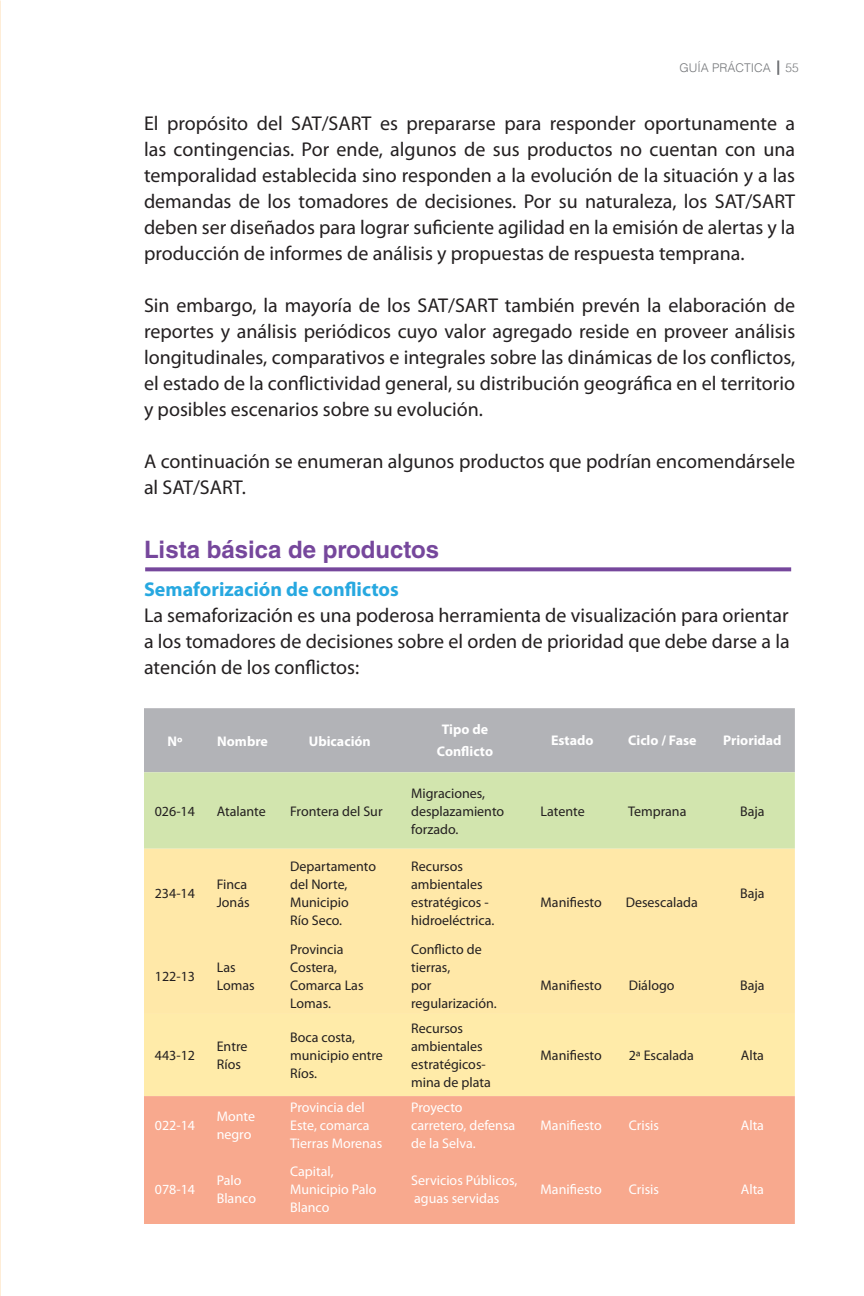
<style>
.page{position:relative;width:864px;height:1296px;background:#fff}
.page>*{position:absolute;margin:0;border:0;box-sizing:border-box;transform-origin:0 0}
.t1{font:700 24px "Helvetica LT Std";color:#76479c}
.t2{font:20px/26px "Myriad Pro";color:#231f20;text-align:justify}
.t3{font:700 20px "Myriad Pro";color:#27a8e0}
.t4{font:14px/18px "Myriad Pro";color:#231f20}
.t5{font:14px/18px "Myriad Pro";color:#fff}
.t6{font:700 14px/22px "Myriad Pro";color:#fff;text-align:center}
.t7{font:300 12px "Helvetica";color:#76787b}
</style>
<div class="page">
<svg style="left:777px;top:60px;width:2px;height:15px"></svg>
<div style="left:144px;top:708px;width:651px;height:64px;background:#b2b3b7"></div>
<div style="left:144px;top:772px;width:651px;height:77px;background:#d2e5ae"></div>
<div style="left:144px;top:849px;width:651px;height:165px;background:#ffe8a8"></div>
<div style="left:144px;top:1014px;width:651px;height:82px;background:#ffeba9"></div>
<div style="left:144px;top:1096px;width:651px;height:128px;background:#f8a98e"></div>
<svg style="left:145px;top:567px;width:646px;height:4px;background:#8257a4"></svg>
<p class="t7" style="left:680px;top:60px;width:121px">GUÍA PRÁCTICA 55</p>
<p class="t2" style="left:144px;top:110px;width:653px">El propósito del SAT/SART es prepararse para responder oportunamente a las contingencias. Por ende, algunos de sus productos no cuentan con una temporalidad establecida sino responden a la evolución de la situación y a las demandas de los tomadores de decisiones. Por su naturaleza, los SAT/SART deben ser diseñados para lograr suficiente agilidad en la emisión de alertas y la producción de informes de análisis y propuestas de respuesta temprana.</p>
<p class="t2" style="left:144px;top:292px;width:653px">Sin embargo, la mayoría de los SAT/SART también prevén la elaboración de reportes y análisis periódicos cuyo valor agregado reside en proveer análisis longitudinales, comparativos e integrales sobre las dinámicas de los conflictos, el estado de la conflictividad general, su distribución geográfica en el territorio y posibles escenarios sobre su evolución.</p>
<p class="t2" style="left:144px;top:448px;width:653px">A continuación se enumeran algunos productos que podrían encomendársele al SAT/SART.</p>
<p class="t1" style="left:144px;top:535px;width:297px">Lista básica de productos</p>
<p class="t3" style="left:144px;top:576px;width:256px">Semaforización de conflictos</p>
<p class="t2" style="left:144px;top:602px;width:647px">La semaforización es una poderosa herramienta de visualización para orientar a los tomadores de decisiones sobre el orden de prioridad que debe darse a la atención de los conflictos:</p>
<p class="t6" style="left:167px;top:729px;width:17px">Nº</p>
<p class="t6" style="left:217px;top:729px;width:52px">Nombre</p>
<p class="t6" style="left:309px;top:729px;width:63px">Ubicación</p>
<p class="t6" style="left:437px;top:718px;width:58px">Tipo de<br>Conflicto</p>
<p class="t6" style="left:551px;top:729px;width:44px">Estado</p>
<p class="t6" style="left:628px;top:729px;width:70px">Ciclo / Fase</p>
<p class="t6" style="left:723px;top:729px;width:60px">Prioridad</p>
<p class="t4" style="left:155px;top:802px;width:42px">026-14</p>
<p class="t4" style="left:217px;top:802px;width:51px">Atalante</p>
<p class="t4" style="left:290px;top:802px;width:94px">Frontera del Sur</p>
<p class="t4" style="left:411px;top:784px;width:95px">Migraciones, desplazamiento forzado.</p>
<p class="t4" style="left:155px;top:884px;width:42px">234-14</p>
<p class="t4" style="left:217px;top:875px;width:34px">Finca<br>Jonás</p>
<p class="t4" style="left:155px;top:967px;width:42px">122-13</p>
<p class="t4" style="left:217px;top:958px;width:40px">Las<br>Lomas</p>
<p class="t4" style="left:290px;top:857px;width:88px">Departamento del Norte,<br>Municipio<br>Río Seco.</p>
<p class="t4" style="left:411px;top:857px;width:85px">Recursos ambientales estratégicos - hidroeléctrica.</p>
<p class="t4" style="left:290px;top:940px;width:75px">Provincia<br>Costera,<br>Comarca Las<br>Lomas.</p>
<p class="t4" style="left:411px;top:940px;width:87px">Conflicto de tierras,<br>por regularización.</p>
<p class="t4" style="left:155px;top:1046px;width:42px">443-12</p>
<p class="t4" style="left:217px;top:1037px;width:32px">Entre<br>Ríos</p>
<p class="t4" style="left:290px;top:1028px;width:94px">Boca costa, municipio entre<br>Ríos.</p>
<p class="t4" style="left:411px;top:1019px;width:81px">Recursos ambientales estratégicos&shy;mina de plata</p>
<p class="t5" style="left:155px;top:1116px;width:42px">022-14</p>
<p class="t5" style="left:217px;top:1107px;width:40px">Monte negro</p>
<p class="t5" style="left:290px;top:1098px;width:94px">Provincia del<br>Este, comarca<br>Tierras Morenas</p>
<p class="t5" style="left:411px;top:1098px;width:106px">Proyecto carretero, defensa de la Selva.</p>
<p class="t4" style="left:541px;top:802px;width:46px">Latente</p>
<p class="t4" style="left:628px;top:802px;width:60px">Temprana</p>
<p class="t4" style="left:740px;top:802px;width:26px">Baja</p>
<p class="t4" style="left:541px;top:893px;width:63px">Manifiesto</p>
<p class="t4" style="left:626px;top:893px;width:74px">Desescalada</p>
<p class="t4" style="left:740px;top:884px;width:26px">Baja</p>
<p class="t4" style="left:541px;top:976px;width:63px">Manifiesto</p>
<p class="t4" style="left:629px;top:976px;width:47px">Diálogo</p>
<p class="t4" style="left:740px;top:976px;width:26px">Baja</p>
<p class="t4" style="left:541px;top:1046px;width:63px">Manifiesto</p>
<p class="t4" style="left:629px;top:1046px;width:67px">2ª Escalada</p>
<p class="t4" style="left:741px;top:1046px;width:25px">Alta</p>
<p class="t5" style="left:541px;top:1116px;width:63px">Manifiesto</p>
<p class="t5" style="left:629px;top:1116px;width:32px">Crisis</p>
<p class="t5" style="left:741px;top:1116px;width:25px">Alta</p>
<p class="t5" style="left:155px;top:1180px;width:42px">078-14</p>
<p class="t5" style="left:217px;top:1171px;width:41px">Palo<br>Blanco</p>
<p class="t5" style="left:290px;top:1162px;width:88px">Capital,<br>Municipio Palo<br>Blanco</p>
<p class="t5" style="left:411px;top:1171px;width:108px">Servicios Públicos, aguas servidas</p>
<p class="t5" style="left:541px;top:1180px;width:63px">Manifiesto</p>
<p class="t5" style="left:629px;top:1180px;width:32px">Crisis</p>
<p class="t5" style="left:741px;top:1180px;width:25px">Alta</p>
</div>
